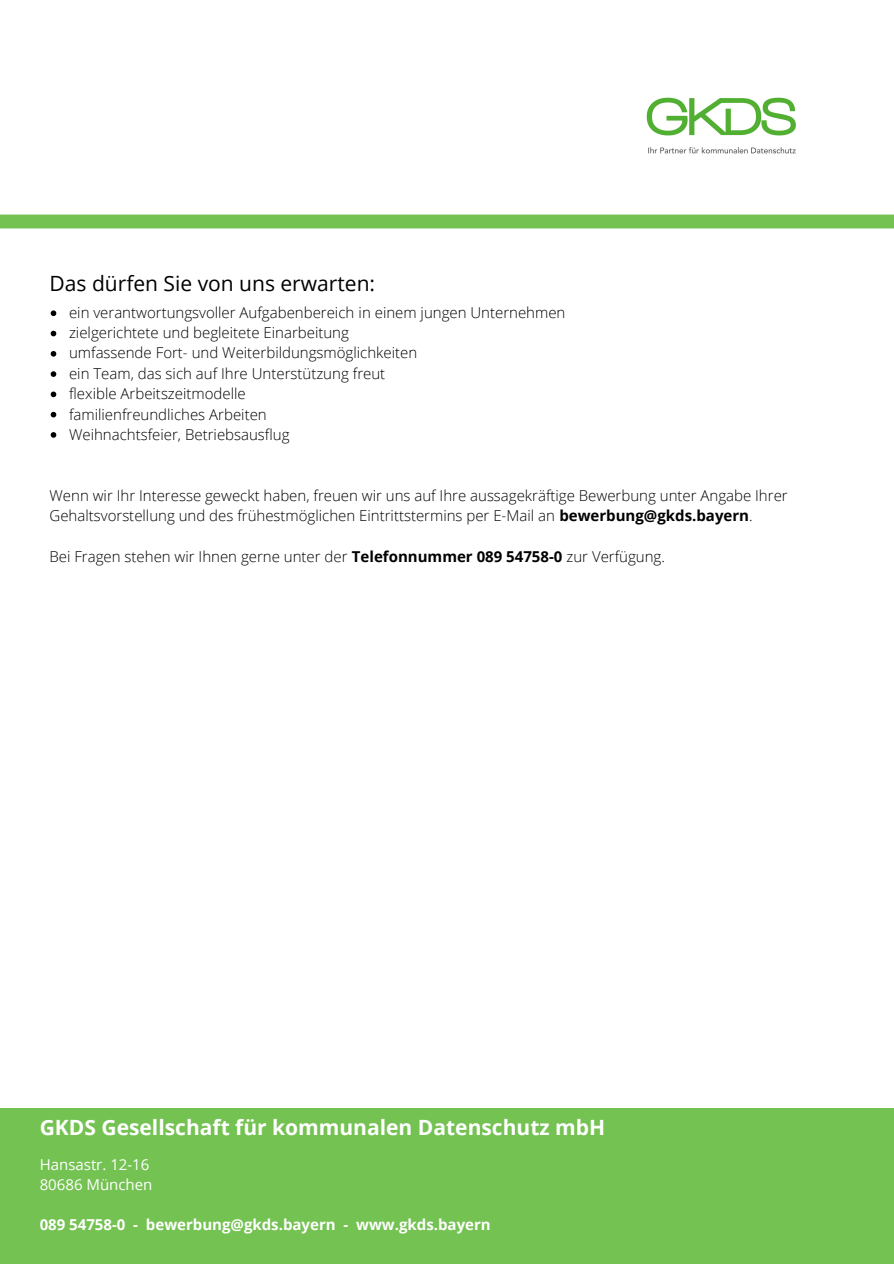
<style>
.page{position:relative;width:894px;height:1264px;background:#fff}
.page>*{position:absolute;margin:0;border:0;box-sizing:border-box;transform-origin:0 0}
.t1{font:700 21px "Open Sans";color:#fff}
.t2{font:21px "Open Sans";color:#000}
.t3{font:300 15px/20.2px "Open Sans";color:#000}
.t4{font:700 15px "Open Sans";color:#fff}
.t5{font:15px "Open Sans";color:#fff}
.s1{font-weight:700}
</style>
<div class="page">
<div style="left:0;top:1107px;width:893px;height:156px;background:#74c252"></div>
<svg style="left:0;top:214px;width:893px;height:14px;background:#79c458"></svg>
<img style="left:646px;top:97px;width:150px;height:57px">
<svg style="left:51px;top:310px;width:5px;height:6px"></svg>
<svg style="left:51px;top:331px;width:5px;height:5px"></svg>
<svg style="left:51px;top:351px;width:5px;height:5px"></svg>
<svg style="left:51px;top:371px;width:5px;height:6px"></svg>
<svg style="left:51px;top:391px;width:5px;height:6px"></svg>
<svg style="left:51px;top:412px;width:5px;height:5px"></svg>
<svg style="left:51px;top:432px;width:5px;height:6px"></svg>
<p class="t2" style="left:50px;top:268px;width:327px">Das dürfen Sie von uns erwarten:</p>
<p class="t3" style="left:69px;top:302px;width:497px">ein verantwortungsvoller Aufgabenbereich in einem jungen Unternehmen zielgerichtete und begleitete Einarbeitung<br>umfassende Fort- und Weiterbildungsmöglichkeiten<br>ein Team, das sich auf Ihre Unterstützung freut<br>flexible Arbeitszeitmodelle<br>familienfreundliches Arbeiten<br>Weihnachtsfeier, Betriebsausflug</p>
<p class="t3" style="left:50px;top:485px;width:739px">Wenn wir Ihr Interesse geweckt haben, freuen wir uns auf Ihre aussagekräftige Bewerbung unter Angabe Ihrer<br>Gehaltsvorstellung und des frühestmöglichen Eintrittstermins per E-Mail an <span class="s1">bewerbung@gkds.bayern</span>.</p>
<p class="t3" style="left:50px;top:545px;width:616px">Bei Fragen stehen wir Ihnen gerne unter der <span class="s1">Telefonnummer 089 54758-0</span> zur Verfügung.</p>
<p class="t1" style="left:40px;top:1112px;width:567px">GKDS Gesellschaft für kommunalen Datenschutz mbH</p>
<p class="t5" style="left:40px;top:1153px;width:111px">Hansastr. 12-16</p>
<p class="t5" style="left:40px;top:1173px;width:114px">80686 München</p>
<p class="t4" style="left:40px;top:1214px;width:452px">089 54758-0 - bewerbung@gkds.bayern - www.gkds.bayern</p>
</div>
